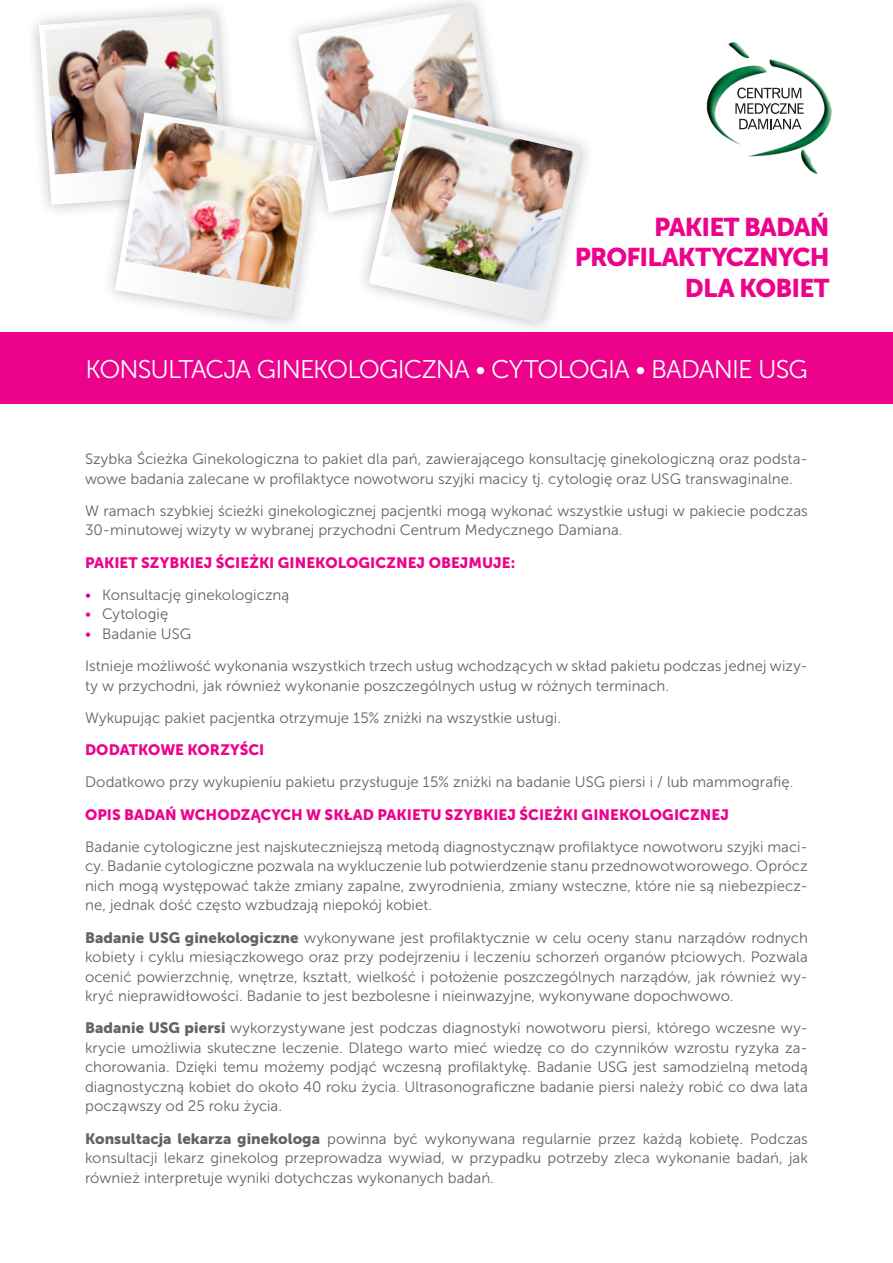
<style>
.page{position:relative;width:893px;height:1263px;background:#fff}
.page>*{position:absolute;margin:0;border:0;box-sizing:border-box;transform-origin:0 0}
.t1{font:25.5px "Museo Sans 300";letter-spacing:-.035em;color:#fff}
.t2{font:25.5px/30.6px "Museo Sans 900";letter-spacing:-.03em;color:#ed028c;text-align:right}
.t3{font:15px/19.5px "Museo Sans 300";letter-spacing:.005em;color:#636366}
.t4{font:15px "Museo Sans 900";letter-spacing:.005em;color:#ed028c}
.s1{color:#ed028c}
.s2{font-family:"Museo Sans 900"}
</style>
<div class="page">
<div style="left:0;top:332px;width:893px;height:72px;background:#ed028c"></div>
<img style="left:706px;top:42px;width:126px;height:133px">
<div style="left:25px;top:0;width:217px;height:218px;background:#231f20;opacity:.3"></div>
<div style="left:356px;top:95px;width:239px;height:241px;background:#231f20;opacity:.3"></div>
<svg style="left:369px;top:108px;width:213px;height:215px"></svg>
<img style="left:39px;top:4px;width:536px;height:315px">
<img style="left:125px;top:119px;width:188px;height:170px">
<h1 class="t2" style="left:575px;top:212px;width:256px">PAKIET BADAŃ<br>PROFILAKTYCZNYCH<br>DLA KOBIET</h1>
<h1 class="t1" style="left:85px;top:355px;width:724px">KONSULTACJA GINEKOLOGICZNA • CYTOLOGIA • BADANIE USG</h1>
<p class="t3" style="left:85px;top:449px;width:724px">Szybka Ścieżka Ginekologiczna to pakiet dla pań, zawierającego konsultację ginekologiczną oraz podsta&shy;wowe badania zalecane w profilaktyce nowotworu szyjki macicy tj. cytologię oraz USG transwaginalne.</p>
<p class="t3" style="left:85px;top:501px;width:724px">W ramach szybkiej ścieżki ginekologicznej pacjentki mogą wykonać wszystkie usługi w pakiecie podczas<br>30-minutowej wizyty w wybranej przychodni Centrum Medycznego Damiana.</p>
<p class="t4" style="left:85px;top:554px;width:432px">PAKIET SZYBKIEJ ŚCIEŻKI GINEKOLOGICZNEJ OBEJMUJE:</p>
<p class="t3" style="left:85px;top:585px;width:206px"><span class="s1">•</span> Konsultację ginekologiczną</p>
<p class="t3" style="left:85px;top:605px;width:85px"><span class="s1">•</span> Cytologię</p>
<p class="t3" style="left:85px;top:618px;width:724px;line-height:32.2px"><span class="s1">•</span> Badanie USG<br>Istnieje możliwość wykonania wszystkich trzech usług wchodzących w skład pakietu podczas jednej wizy-</p>
<p class="t3" style="left:85px;top:669px;width:586px;line-height:32.2px">ty w przychodni, jak również wykonanie poszczególnych usług w różnych terminach.<br>Wykupując pakiet pacjentka otrzymuje 15% zniżki na wszystkie usługi.</p>
<p class="t4" style="left:85px;top:741px;width:181px">DODATKOWE KORZYŚCI</p>
<p class="t3" style="left:85px;top:773px;width:710px">Dodatkowo przy wykupieniu pakietu przysługuje 15% zniżki na badanie USG piersi i / lub mammografię.</p>
<p class="t4" style="left:85px;top:806px;width:645px">OPIS BADAŃ WCHODZĄCYCH W SKŁAD PAKIETU SZYBKIEJ ŚCIEŻKI GINEKOLOGICZNEJ</p>
<p class="t3" style="left:85px;top:837px;width:724px;text-align:justify">Badanie cytologiczne jest najskuteczniejszą metodą diagnostycznąw profilaktyce nowotworu szyjki maci&shy;cy. Badanie cytologiczne pozwala na wykluczenie lub potwierdzenie stanu przednowotworowego. Oprócz nich mogą występować także zmiany zapalne, zwyrodnienia, zmiany wsteczne, które nie są niebezpiecz&shy;ne, jednak dość często wzbudzają niepokój kobiet.</p>
<p class="t3" style="left:85px;top:928px;width:724px;text-align:justify"><span class="s2">Badanie USG ginekologiczne</span> wykonywane jest profilaktycznie w celu oceny stanu narządów rodnych kobiety i cyklu miesiączkowego oraz przy podejrzeniu i leczeniu schorzeń organów płciowych. Pozwala ocenić powierzchnię, wnętrze, kształt, wielkość i położenie poszczególnych narządów, jak również wy&shy;kryć nieprawidłowości. Badanie to jest bezbolesne i nieinwazyjne, wykonywane dopochwowo.</p>
<p class="t3" style="left:85px;top:1019px;width:724px;text-align:justify"><span class="s2">Badanie USG piersi</span> wykorzystywane jest podczas diagnostyki nowotworu piersi, którego wczesne wy&shy;krycie umożliwia skuteczne leczenie. Dlatego warto mieć wiedzę co do czynników wzrostu ryzyka za&shy;chorowania. Dzięki temu możemy podjąć wczesną profilaktykę. Badanie USG jest samodzielną metodą diagnostyczną kobiet do około 40 roku życia. Ultrasonograficzne badanie piersi należy robić co dwa lata począwszy od 25 roku życia.</p>
<p class="t3" style="left:85px;top:1129px;width:724px;text-align:justify"><span class="s2">Konsultacja lekarza ginekologa</span> powinna być wykonywana regularnie przez każdą kobietę. Podczas konsultacji lekarz ginekolog przeprowadza wywiad, w przypadku potrzeby zleca wykonanie badań, jak również interpretuje wyniki dotychczas wykonanych badań.</p>
</div>
